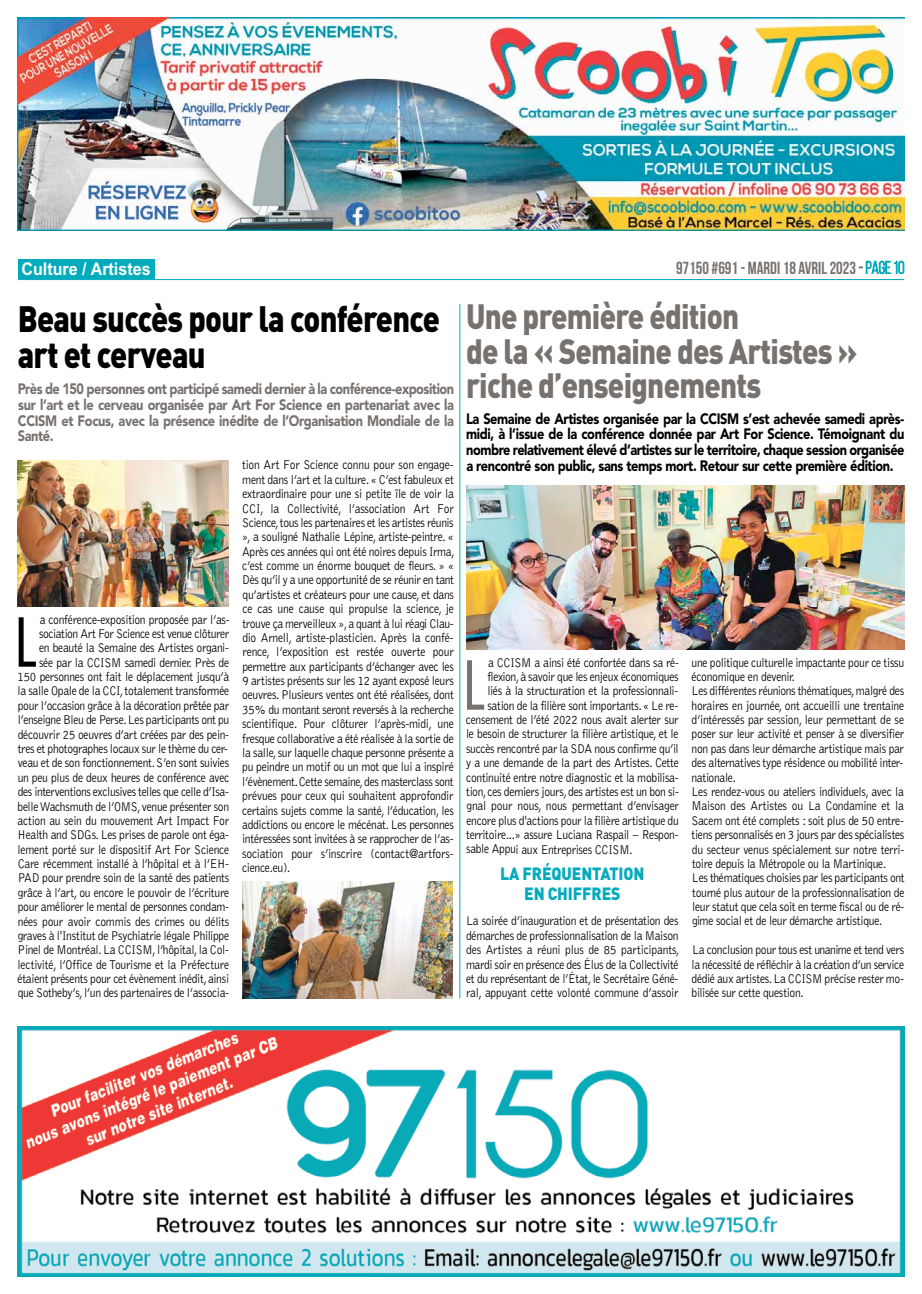
<style>
.page{position:relative;width:922px;height:1294px;background:#fff}
.page>*{position:absolute;margin:0;border:0;box-sizing:border-box;transform-origin:0 0}
.t1{font:65.5px "Futura";color:#000;scale:.9 1}
.t2{font:65.5px "Futura";color:#78726f;scale:.9 1}
.t3{font:900 36.25px/36.2px "DIN Pro";letter-spacing:-.025em;color:#000;scale:.85 1}
.t4{font:900 34.75px/34.8px "DIN Pro";letter-spacing:-.025em;color:#78726f;scale:.85 1}
.t5{font:700 17.5px "Bebas Neue";color:#78726f;scale:.95 1}
.t6{font:900 17.5px/20px "DIN Pro";letter-spacing:-.005em;color:#02abbb;text-align:center;scale:.9 1}
.t7{font:700 17.5px "Arial";color:#fff;scale:.92 1}
.t8{font:900 15px/15.6px "Avenir";letter-spacing:-.03em;color:#000;text-align:justify;scale:.85 1}
.t9{font:900 15px/15.6px "Avenir";letter-spacing:-.025em;color:#78726f;text-align:justify;scale:.85 1}
.t10{font:300 13.12px/14.4px "Bell Gothic";letter-spacing:-.025em;color:#000;text-align:justify;scale:.88 1}
.s1{font-weight:400}
.s2{font-weight:400;color:#02abbb}
</style>
<div class="page">
<img style="left:18px;top:18px;width:886px;height:212px">
<hr style="left:18px;top:279px;width:886px;height:1px;background:#02abbb">
<svg style="left:858px;top:260px;width:46px;height:14px"></svg>
<div style="left:18px;top:260px;width:137px;height:19px;background:#02abbb"></div>
<img style="left:18px;top:1026px;width:885px;height:250px">
<img style="left:466px;top:485px;width:438px;height:164px">
<img style="left:18px;top:461px;width:211px;height:145px">
<img style="left:242px;top:881px;width:211px;height:117px">
<hr style="left:459px;top:304px;width:1px;height:694px;background:#02abbb">
<h3 class="t7" style="left:21px;top:257px;width:142px">Culture / Artistes</h3>
<h3 class="t5" style="left:676px;top:258px;width:242px">97150 #691 - MARDI 18 AVRIL2023 <span class="s1">-</span><span class="s2">page 10</span></h3>
<h2 class="t3" style="left:18px;top:296px;width:498px">Beau succès pour la conférence art et cerveau</h2>
<p class="t9" style="left:18px;top:381px;width:515px">Près de 150 personnes ont participé samedi dernier à la conférence-exposition sur l’art et le cerveau organisée par Art For Science en partenariat avec la CCISM et Focus, avec la présence inédite de l’Organisation Mondiale de la Santé.</p>
<p class="t10" style="left:18px;top:612px;width:242px;text-align:right">a conférence-exposition proposée par l’as&shy;sociation Art For Science est venue clôturer<br>en beauté la Semaine des Artistes organi-<br>sée par la CCISM samedi dernier. Près de 150 personnes ont fait le déplacement jusqu’à la salle Opale de la CCI,totalement transformée pour l’occasion grâce à la décoration prêtée par l’enseigne Bleu de Perse.Les participants ont pu découvrir 25 oeuvres d’art créées par des pein&shy;tres et photographes locaux sur le thème du cer&shy;veau et de son fonctionnement.S’en sont suivies un peu plus de deux heures de conférence avec des interventions exclusives telles que celle d’Isa&shy;belleWachsmuth de l’OMS,venue présenter son action au sein du mouvement Art Impact For Health and SDGs. Les prises de parole ont éga&shy;lement porté sur le dispositif Art For Science Care récemment installé à l’hôpital et à l’EH-PAD pour prendre soin de la santé des patients grâce à l’art, ou encore le pouvoir de l’écriture pour améliorer le mental de personnes condam&shy;nées pour avoir commis des crimes ou délits graves à l'Institut de Psychiatrie légale Philippe Pinel de Montréal.La CCISM,l’hôpital,la Col&shy;lectivité, l’Office de Tourisme et la Préfecture étaient présents pour cet évènement inédit,ainsi que Sotheby’s,l’un des partenaires de l’associa-</p>
<h1 class="t1" style="left:14px;top:600px;width:26px">L</h1>
<p class="t10" style="left:242px;top:458px;width:243px">tion Art For Science connu pour son engage&shy;ment dans l’art et la culture.« C’est fabuleux et extraordinaire pour une si petite île de voir la CCI, la Collectivité, l’association Art For Science,tous les partenaires et les artistes réunis », a souligné Nathalie Lépine, artiste-peintre. « Après ces années qui ont été noires depuis Irma, c’est comme un énorme bouquet de fleurs. » « Dès qu’il y a une opportunité de se réunir en tant qu’artistes et créateurs pour une cause, et dans ce cas une cause qui propulse la science, je trouve ça merveilleux »,a quant à lui réagi Clau&shy;dio Arnell, artiste-plasticien. Après la confé&shy;rence, l’exposition est restée ouverte pour permettre aux participants d’échanger avec les 9 artistes présents sur les 12 ayant exposé leurs oeuvres. Plusieurs ventes ont été réalisées, dont 35% du montant seront reversés à la recherche scientifique. Pour clôturer l’après-midi, une fresque collaborative a été réalisée à la sortie de la salle,sur laquelle chaque personne présente a pu peindre un motif ou un mot que lui a inspiré l’évènement.Cette semaine,des masterclass sont prévues pour ceux qui souhaitent approfondir certains sujets comme la santé, l’éducation, les addictions ou encore le mécénat. Les personnes intéressées sont invitées à se rapprocher de l’as&shy;sociation pour s’inscrire (contact@artfors&shy;cience.eu).</p>
<h3 class="t4" style="left:466px;top:294px;width:462px">Une première édition<br>de la « Semaine des Artistes » riche d’enseignements</h3>
<p class="t8" style="left:466px;top:410px;width:517px">La Semaine de Artistes organisée par la CCISM s’est achevée samedi après&shy;midi, à l’issue de la conférence donnée par Art For Science. Témoignant du nombre relativement élevé d’artistes sur le territoire, chaque session organisée a rencontré son public, sans temps mort. Retour sur cette première édition.</p>
<h1 class="t2" style="left:462px;top:643px;width:26px">L</h1>
<p class="t10" style="left:488px;top:655px;width:218px">a CCISM a ainsi été confortée dans sa ré-</p>
<p class="t10" style="left:487px;top:669px;width:219px">flexion,à savoir que les enjeux économiques</p>
<p class="t10" style="left:487px;top:684px;width:218px">liés à la structuration et la professionnali-</p>
<p class="t10" style="left:487px;top:698px;width:218px">sation de la filière sont importants.« Le re-</p>
<p class="t10" style="left:466px;top:712px;width:243px">censement de l’été 2022 nous avait alerter sur</p>
<p class="t10" style="left:466px;top:727px;width:243px">le besoin de structurer la filière artistique, et le</p>
<p class="t10" style="left:466px;top:741px;width:243px">succès rencontré par la SDA nous confirme qu’il</p>
<p class="t10" style="left:466px;top:756px;width:243px">y a une demande de la part des Artistes. Cette</p>
<p class="t10" style="left:466px;top:770px;width:243px">continuité entre notre diagnostic et la mobilisa-</p>
<p class="t10" style="left:466px;top:784px;width:243px">tion,ces derniers jours,des artistes est un bon si-</p>
<p class="t10" style="left:466px;top:799px;width:243px">gnal pour nous, nous permettant d’envisager</p>
<p class="t10" style="left:466px;top:813px;width:243px">encore plus d'actions pour la filière artistique du</p>
<p class="t10" style="left:466px;top:827px;width:243px">territoire...» assure Luciana Raspail – Respon-</p>
<p class="t10" style="left:466px;top:842px;width:190px">sable Appui aux Entreprises CCISM.</p>
<h3 class="t6" style="left:500px;top:861px;width:162px">LA FRÉQUENTATION<br>EN CHIFFRES</h3>
<p class="t10" style="left:466px;top:914px;width:244px">La soirée d’inauguration et de présentation des démarches de professionnalisation de la Maison des Artistes a réuni plus de 85 participants, mardi soir en présence des Élus de la Collectivité et du représentant de l’État,le Secrétaire Géné&shy;ral, appuyant cette volonté commune d’assoir</p>
<p class="t10" style="left:691px;top:655px;width:244px;text-align:left">une politique culturelle impactante pour ce tissu économique en devenir.<br>Les différentes réunions thématiques,malgré des horaires en journée, ont accueilli une trentaine d’intéressés par session, leur permettant de se poser sur leur activité et penser à se diversifier non pas dans leur démarche artistique mais par des alternatives type résidence ou mobilité inter&shy;nationale.<br>Les rendez-vous ou ateliers individuels, avec la Maison des Artistes ou La Condamine et la Sacem ont été complets : soit plus de 50 entre&shy;tiens personnalisés en 3 jours par des spécialistes du secteur venus spécialement sur notre terri&shy;toire depuis la Métropole ou la Martinique.<br>Les thématiques choisies par les participants ont tourné plus autour de la professionnalisation de leur statut que cela soit en terme fiscal ou de ré&shy;gime social et de leur démarche artistique.</p>
<p class="t10" style="left:691px;top:942px;width:243px">La conclusion pour tous est unanime et tend vers la nécessité de réfléchir à la création d’un service dédié aux artistes.La CCISM précise rester mo&shy;bilisée sur cette question.</p>
</div>
